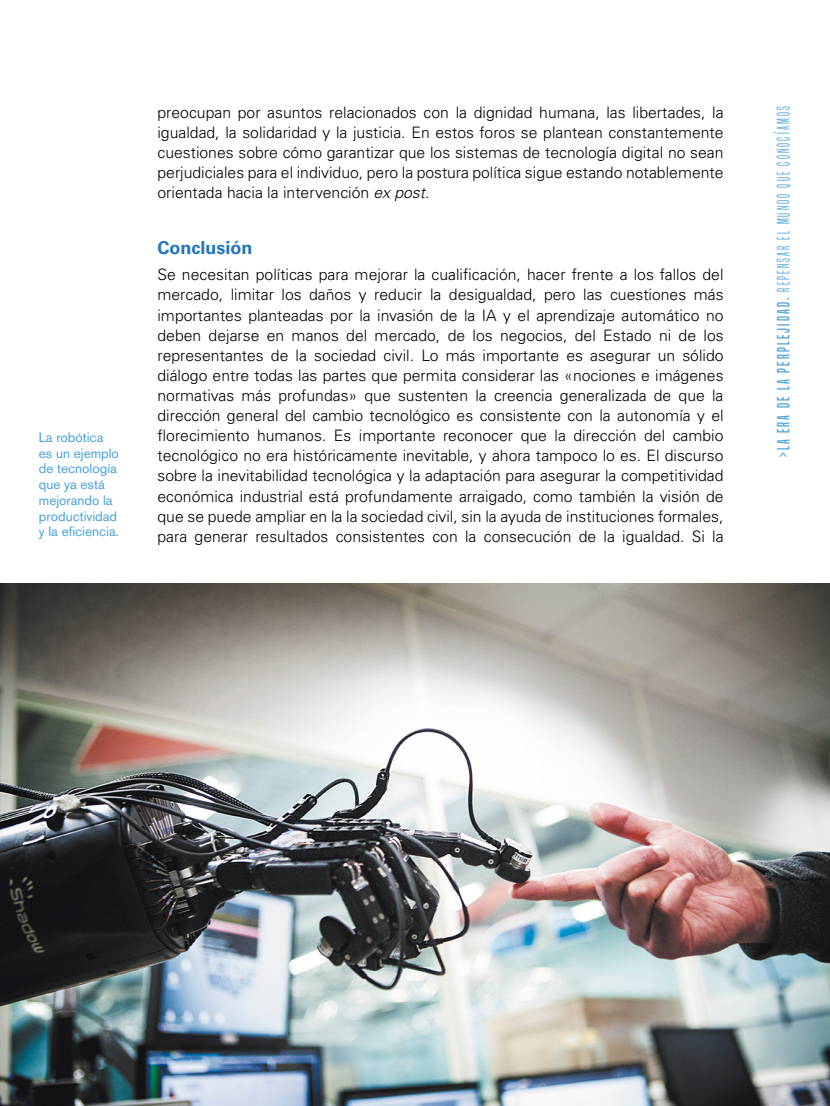
<style>
.page{position:relative;width:830px;height:1106px;background:#fff}
.page>*{position:absolute;margin:0;border:0;box-sizing:border-box;transform-origin:0 0}
.t1{font:700 18px "Univers Pro";color:#2273b9}
.t2{font:16.5px "Built Titling Lt";letter-spacing:.15em;color:#54a6dc;scale:.88 1}
.t3{font:300 15.75px/20.1px "Univers Pro";color:#000;text-align:justify}
.t4{font:13.5px/15.8px "Akzidenz Grotesk BE";color:#46a1da}
.s1{font-style:italic}
.s2{font-family:"Built Titling Rg"}
</style>
<div class="page">
<img style="left:0;top:583px;width:829px;height:523px">
<p class="t4" style="left:39px;top:429px;width:81px">La robótica es un ejemplo de tecnología que ya está mejorando la productividad y la eficiencia.</p>
<p class="t3" style="left:157px;top:102px;width:567px">preocupan por asuntos relacionados con la dignidad humana, las libertades, la igualdad, la solidaridad y la justicia. En estos foros se plantean constantemente cuestiones sobre cómo garantizar que los sistemas de tecnología digital no sean perjudiciales para el individuo, pero la postura política sigue estando notablemente orientada hacia la intervención <span class="s1">ex post</span>.</p>
<p class="t1" style="left:157px;top:237px;width:97px">Conclusión</p>
<p class="t3" style="left:157px;top:265px;width:567px">Se necesitan políticas para mejorar la cualificación, hacer frente a los fallos del mercado, limitar los daños y reducir la desigualdad, pero las cuestiones más importantes planteadas por la invasión de la IA y el aprendizaje automático no deben dejarse en manos del mercado, de los negocios, del Estado ni de los representantes de la sociedad civil. Lo más importante es asegurar un sólido diálogo entre todas las partes que permita considerar las «nociones e imágenes normativas más profundas» que sustenten la creencia generalizada de que la dirección general del cambio tecnológico es consistente con la autonomía y el florecimiento humanos. Es importante reconocer que la dirección del cambio tecnológico no era históricamente inevitable, y ahora tampoco lo es. El discurso sobre la inevitabilidad tecnológica y la adaptación para asegurar la competitividad económica industrial está profundamente arraigado, como también la visión de que se puede ampliar en la la sociedad civil, sin la ayuda de instituciones formales, para generar resultados consistentes con la consecución de la igualdad. Si la</p>
<p class="t2" style="left:773px;top:457px;width:400px;rotate:-90deg"><span class="s2">&gt;LA ERA DE LA PERPLEJIDAD.</span> REPENSAR EL MUNDO QUE CONOCÍAMOS</p>
</div>
